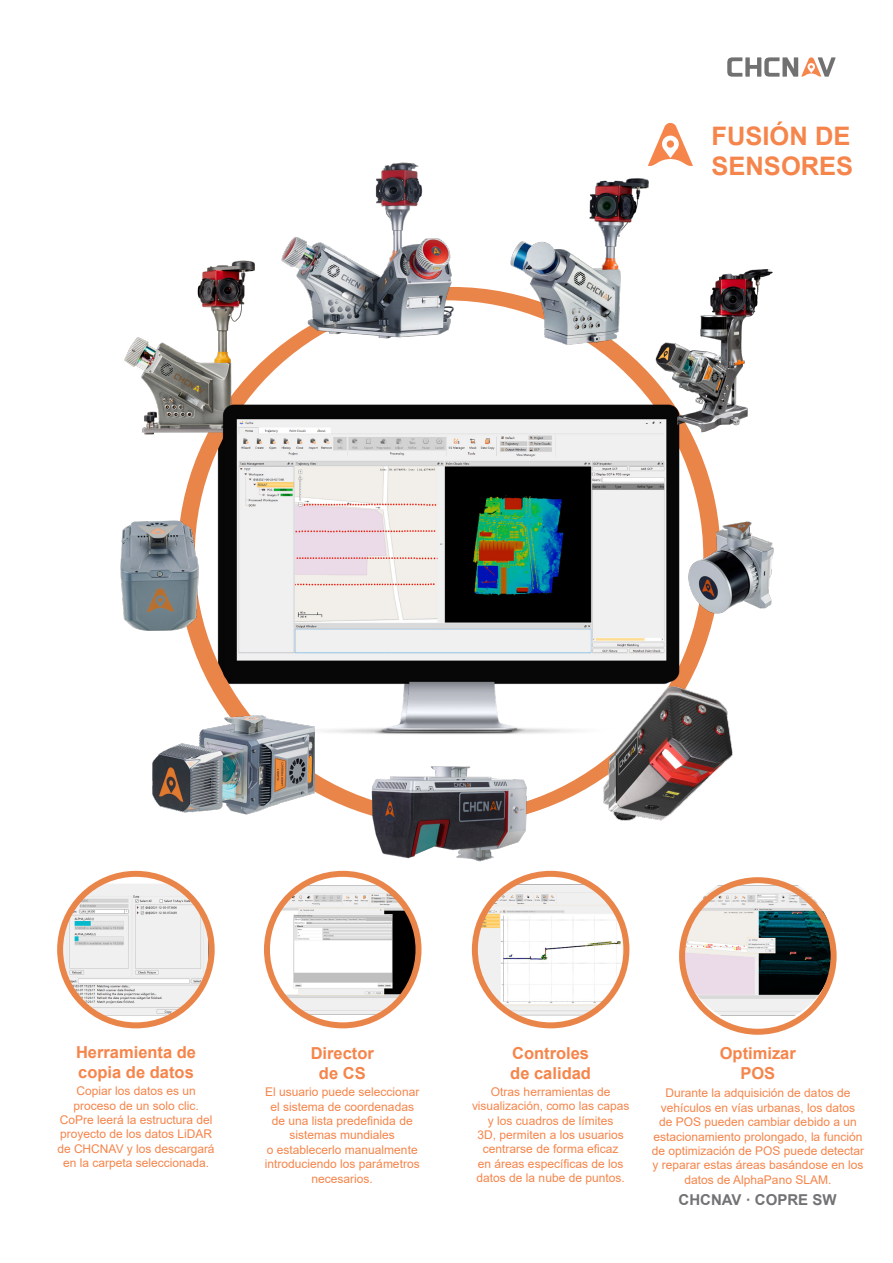
<style>
.page{position:relative;width:893px;height:1263px;background:#fff}
.page>*{position:absolute;margin:0;border:0;box-sizing:border-box;transform-origin:0 0}
.t1{font:700 25.5px "Arial";color:#f5854b}
.t2{font:700 16.5px/19.8px "Arial";color:#f5854b}
.t3{font:700 15px "Arial";color:#727275}
.t4{font:12px/14.4px "Arial";color:#f5854b;text-align:center}
</style>
<div class="page">
<svg style="left:727px;top:57px;width:109px;height:20px"></svg>
<svg style="left:650px;top:123px;width:43px;height:43px"></svg>
<div style="left:667px;top:140px;width:7px;height:8px;background:#f5854b;border-radius:4px"></div>
<img style="left:60px;top:874px;width:150px;height:150px">
<div style="left:57px;top:871px;width:158px;height:157px;border:6px solid #ea854a;border-radius:50%"></div>
<img style="left:267px;top:874px;width:151px;height:151px;border-radius:76px">
<div style="left:264px;top:871px;width:157px;height:157px;border:6px solid #ea854a;border-radius:50%"></div>
<img style="left:475px;top:874px;width:151px;height:151px;border-radius:76px">
<div style="left:472px;top:871px;width:157px;height:157px;border:6px solid #ea854a;border-radius:50%"></div>
<svg style="left:679px;top:877px;width:158px;height:158px"></svg>
<img style="left:285px;top:162px;width:203px;height:177px">
<img style="left:507px;top:161px;width:143px;height:202px">
<img style="left:124px;top:249px;width:200px;height:200px">
<img style="left:350px;top:766px;width:199px;height:96px">
<img style="left:556px;top:672px;width:177px;height:149px">
<img style="left:688px;top:509px;width:86px;height:117px">
<img style="left:221px;top:403px;width:462px;height:330px">
<img style="left:152px;top:673px;width:163px;height:142px">
<img style="left:120px;top:519px;width:99px;height:136px">
<img style="left:644px;top:240px;width:129px;height:213px">
<p class="t1" style="left:711px;top:118px;width:140px">FUSIÓN DE</p>
<p class="t1" style="left:711px;top:148px;width:143px">SENSORES</p>
<p class="t2" style="left:76px;top:1043px;width:122px">Herramienta de copia de datos</p>
<p class="t4" style="left:57px;top:1084px;width:159px">Copiar los datos es un proceso de un solo clic.<br>CoPre leerá la estructura del proyecto de los datos LiDAR de CHCNAV y los descargará en la carpeta seleccionada.</p>
<p class="t4" style="left:472px;top:1084px;width:159px">Otras herramientas de visualización, como las capas y los cuadros de límites<br>3D, permiten a los usuarios centrarse de forma eficaz<br>en áreas específicas de los datos de la nube de puntos.</p>
<p class="t4" style="left:652px;top:1086px;width:214px">Durante la adquisición de datos de vehículos en vías urbanas, los datos<br>de POS pueden cambiar debido a un estacionamiento prolongado, la función de optimización de POS puede detectar y reparar estas áreas basándose en los datos de AlphaPano SLAM.</p>
<p class="t2" style="left:512px;top:1044px;width:79px">Controles</p>
<p class="t2" style="left:510px;top:1063px;width:82px">de calidad</p>
<p class="t2" style="left:720px;top:1044px;width:78px">Optimizar</p>
<p class="t2" style="left:740px;top:1063px;width:36px">POS</p>
<p class="t2" style="left:311px;top:1044px;width:65px">Director</p>
<p class="t2" style="left:319px;top:1063px;width:48px">de CS</p>
<p class="t4" style="left:265px;top:1085px;width:156px">El usuario puede seleccionar el sistema de coordenadas de una lista predefinida de sistemas mundiales</p>
<p class="t4" style="left:265px;top:1142px;width:156px">o establecerlo manualmente introduciendo los parámetros necesarios.</p>
<p class="t3" style="left:679px;top:1189px;width:160px">CHCNAV · COPRE SW</p>
</div>
